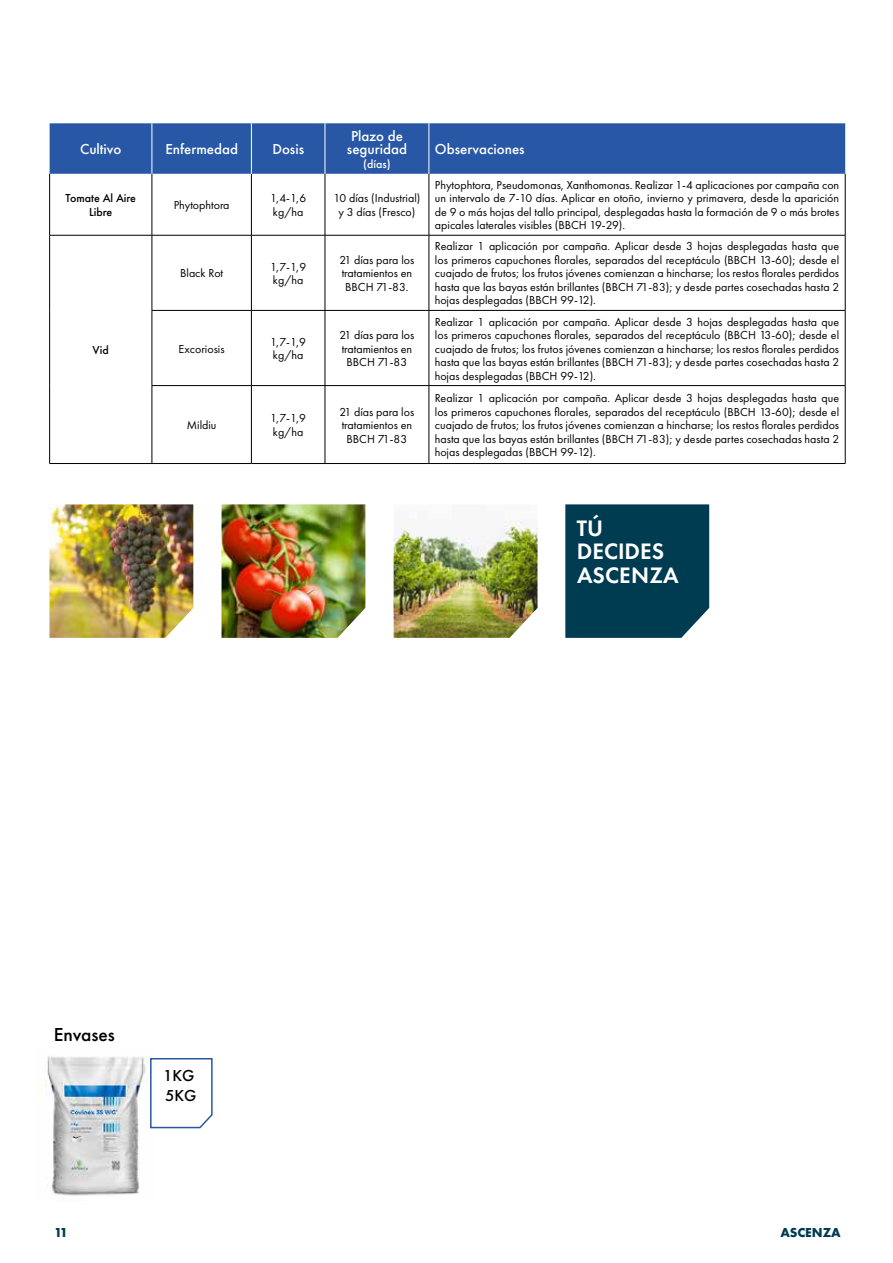
<style>
.page{position:relative;width:893px;height:1263px;background:#fff}
.page>*{position:absolute;margin:0;border:0;box-sizing:border-box;transform-origin:0 0}
.t1{font:600 23.25px/23.2px "Futura PT";color:#fff}
.t2{font:500 19.5px "Futura PT";color:#000}
.t3{font:500 16.5px/19.8px "Futura PT";letter-spacing:-.005em;color:#000}
.t4{font:500 15px/13.5px "Futura PT";color:#fff}
.t5{font:700 13.5px "Futura PT";color:#003c51}
.t6{font:12px/13.5px "Futura PT";color:#000}
.t7{font:500 12px/13.5px "Futura PT";color:#000;text-align:center}
.t8{font:500 12px "Futura PT";color:#fff}
</style>
<div class="page">
<img style="left:46px;top:1056px;width:100px;height:140px">
<div style="left:565px;top:504px;width:144px;height:134px;background:#003c51"></div>
<svg style="left:150px;top:1058px;width:63px;height:71px"></svg>
<div style="left:50px;top:123px;width:795px;height:51px;background:#2858a5"></div>
<hr style="left:49px;top:174px;width:1px;height:61px;background:#000">
<hr style="left:152px;top:174px;width:1px;height:61px;background:#000">
<hr style="left:251px;top:174px;width:1px;height:61px;background:#000">
<hr style="left:325px;top:174px;width:1px;height:61px;background:#000">
<hr style="left:429px;top:174px;width:1px;height:61px;background:#000">
<hr style="left:845px;top:174px;width:1px;height:61px;background:#000">
<hr style="left:49px;top:235px;width:1px;height:75px;background:#000">
<hr style="left:152px;top:235px;width:1px;height:75px;background:#000">
<hr style="left:251px;top:235px;width:1px;height:75px;background:#000">
<hr style="left:325px;top:235px;width:1px;height:75px;background:#000">
<hr style="left:429px;top:235px;width:1px;height:75px;background:#000">
<hr style="left:845px;top:235px;width:1px;height:75px;background:#000">
<hr style="left:49px;top:310px;width:1px;height:76px;background:#000">
<hr style="left:152px;top:311px;width:1px;height:74px;background:#000">
<hr style="left:251px;top:311px;width:1px;height:74px;background:#000">
<hr style="left:325px;top:311px;width:1px;height:74px;background:#000">
<hr style="left:429px;top:311px;width:1px;height:74px;background:#000">
<hr style="left:845px;top:311px;width:1px;height:74px;background:#000">
<hr style="left:49px;top:386px;width:1px;height:77px;background:#000">
<hr style="left:152px;top:386px;width:1px;height:77px;background:#000">
<hr style="left:251px;top:386px;width:1px;height:77px;background:#000">
<hr style="left:325px;top:386px;width:1px;height:77px;background:#000">
<hr style="left:429px;top:386px;width:1px;height:77px;background:#000">
<hr style="left:845px;top:386px;width:1px;height:77px;background:#000">
<hr style="left:49px;top:235px;width:103px;height:1px;background:#000">
<hr style="left:152px;top:235px;width:99px;height:1px;background:#000">
<hr style="left:251px;top:235px;width:74px;height:1px;background:#000">
<hr style="left:325px;top:235px;width:104px;height:1px;background:#000">
<hr style="left:429px;top:235px;width:416px;height:1px;background:#000">
<hr style="left:152px;top:310px;width:99px;height:1px;background:#000">
<hr style="left:251px;top:310px;width:74px;height:1px;background:#000">
<hr style="left:325px;top:310px;width:104px;height:1px;background:#000">
<hr style="left:429px;top:310px;width:416px;height:1px;background:#000">
<hr style="left:152px;top:385px;width:99px;height:1px;background:#000">
<hr style="left:251px;top:385px;width:74px;height:1px;background:#000">
<hr style="left:325px;top:385px;width:104px;height:1px;background:#000">
<hr style="left:429px;top:385px;width:416px;height:1px;background:#000">
<hr style="left:49px;top:463px;width:103px;height:1px;background:#000">
<hr style="left:152px;top:463px;width:99px;height:1px;background:#000">
<hr style="left:251px;top:463px;width:74px;height:1px;background:#000">
<hr style="left:325px;top:463px;width:104px;height:1px;background:#000">
<hr style="left:429px;top:463px;width:416px;height:1px;background:#000">
<hr style="left:152px;top:123px;width:1px;height:51px;background:#fff">
<hr style="left:251px;top:123px;width:1px;height:51px;background:#fff">
<hr style="left:325px;top:123px;width:1px;height:51px;background:#fff">
<hr style="left:429px;top:123px;width:1px;height:51px;background:#fff">
<img style="left:49px;top:504px;width:144px;height:134px">
<img style="left:394px;top:519px;width:143px;height:119px">
<img style="left:222px;top:504px;width:143px;height:134px">
<p class="t4" style="left:80px;top:143px;width:43px">Cultivo</p>
<p class="t4" style="left:165px;top:143px;width:74px">Enfermedad</p>
<p class="t4" style="left:272px;top:143px;width:33px">Dosis</p>
<p class="t4" style="left:347px;top:129px;width:61px">Plazo de seguridad</p>
<p class="t8" style="left:363px;top:157px;width:29px">(días)</p>
<p class="t7" style="left:65px;top:191px;width:72px">Tomate Al Aire<br>Libre</p>
<p class="t6" style="left:174px;top:198px;width:57px">Phytophtora</p>
<p class="t6" style="left:270px;top:191px;width:37px">1,4-1,6 kg/ha</p>
<p class="t6" style="left:333px;top:191px;width:89px;text-align:center">10 días (Industrial) y 3 días (Fresco)</p>
<p class="t7" style="left:93px;top:343px;width:18px">Vid</p>
<p class="t6" style="left:180px;top:267px;width:45px">Black Rot</p>
<p class="t6" style="left:270px;top:260px;width:37px">1,7-1,9 kg/ha</p>
<p class="t6" style="left:340px;top:253px;width:76px">21 días para los tratamientos en<br>BBCH 71-83.</p>
<p class="t6" style="left:179px;top:342px;width:48px">Excoriosis</p>
<p class="t6" style="left:270px;top:335px;width:37px">1,7-1,9 kg/ha</p>
<p class="t6" style="left:340px;top:328px;width:76px;text-align:center">21 días para los tratamientos en<br>BBCH 71-83</p>
<p class="t6" style="left:187px;top:418px;width:31px">Mildiu</p>
<p class="t6" style="left:270px;top:412px;width:37px">1,7-1,9 kg/ha</p>
<p class="t6" style="left:339px;top:405px;width:76px;text-align:center">21 días para los tratamientos en<br>BBCH 71-83</p>
<p class="t4" style="left:435px;top:143px;width:91px">Observaciones</p>
<p class="t6" style="left:435px;top:178px;width:406px;text-align:justify">Phytophtora, Pseudomonas, Xanthomonas. Realizar 1-4 aplicaciones por campaña con un intervalo de 7-10 días. Aplicar en otoño, invierno y primavera, desde la aparición de 9 o más hojas del tallo principal, desplegadas hasta la formación de 9 o más brotes apicales laterales visibles (BBCH 19-29).</p>
<p class="t6" style="left:435px;top:240px;width:406px;text-align:justify">Realizar 1 aplicación por campaña. Aplicar desde 3 hojas desplegadas hasta que los primeros capuchones florales, separados del receptáculo (BBCH 13-60); desde el cuajado de frutos; los frutos jóvenes comienzan a hincharse; los restos florales perdidos hasta que las bayas están brillantes (BBCH 71-83); y desde partes cosechadas hasta 2 hojas desplegadas (BBCH 99-12).</p>
<p class="t6" style="left:435px;top:315px;width:406px;text-align:justify">Realizar 1 aplicación por campaña. Aplicar desde 3 hojas desplegadas hasta que los primeros capuchones florales, separados del receptáculo (BBCH 13-60); desde el cuajado de frutos; los frutos jóvenes comienzan a hincharse; los restos florales perdidos hasta que las bayas están brillantes (BBCH 71-83); y desde partes cosechadas hasta 2 hojas desplegadas (BBCH 99-12).</p>
<p class="t6" style="left:435px;top:391px;width:406px;text-align:justify">Realizar 1 aplicación por campaña. Aplicar desde 3 hojas desplegadas hasta que los primeros capuchones florales, separados del receptáculo (BBCH 13-60); desde el cuajado de frutos; los frutos jóvenes comienzan a hincharse; los restos florales perdidos hasta que las bayas están brillantes (BBCH 71-83); y desde partes cosechadas hasta 2 hojas desplegadas (BBCH 99-12).</p>
<h1 class="t1" style="left:577px;top:517px;width:103px">TÚ<br>DECIDES<br>ASCENZA</h1>
<h2 class="t2" style="left:54px;top:1022px;width:63px">Envases</h2>
<h3 class="t3" style="left:163px;top:1065px;width:35px">1KG<br>5KG</h3>
<p class="t5" style="left:54px;top:1224px;width:16px">11</p>
<p class="t5" style="left:780px;top:1224px;width:62px">ASCENZA</p>
</div>
